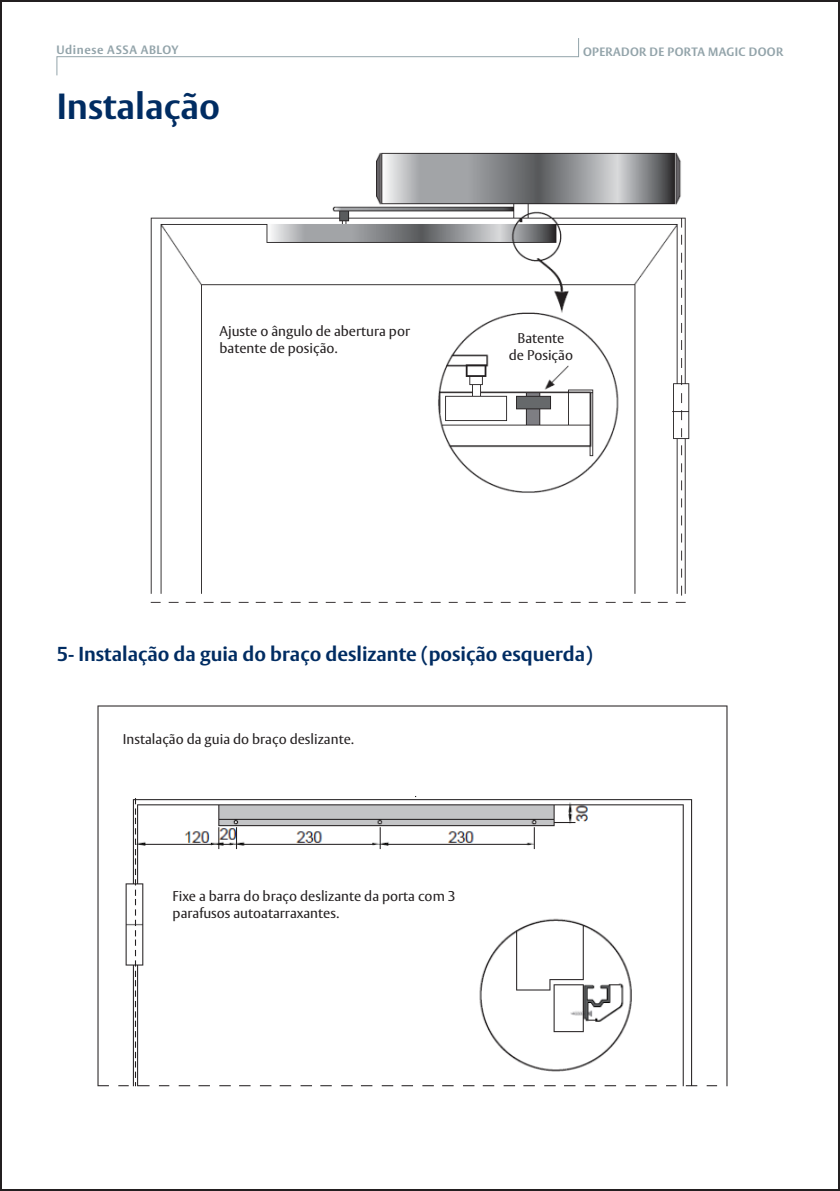
<style>
.page{position:relative;width:840px;height:1191px;background:#fff}
.page>*{position:absolute;margin:0;border:0;box-sizing:border-box;transform-origin:0 0}
.t1{font:700 36px "ASSA Vesta";color:#002c62}
.t2{font:700 20px "ASSA Vesta";color:#002c62}
.t3{font:14px/16.8px "ASSA Vesta";color:#231f20}
.t4{font:700 12px "ASSA Vesta";letter-spacing:.03em;color:#93a4aa}
.t5{font:700 12px "ASSA Vesta";letter-spacing:.05em;color:#93a4aa}
</style>
<div class="page">
<svg style="left:56px;top:38px;width:523px;height:38px"></svg>
<svg style="left:839px;top:0;width:1px;height:1191px"></svg>
<img style="left:150px;top:152px;width:540px;height:451px">
<svg style="left:212px;top:312px;width:258px;height:75px"></svg>
<div style="left:495px;top:349px;width:100px;height:15px;background:#fff"></div>
<img style="left:97px;top:705px;width:631px;height:382px">
<div style="left:112px;top:725px;width:328px;height:34px;background:#fff"></div>
<svg style="left:166px;top:885px;width:356px;height:74px"></svg>
<p class="t5" style="left:56px;top:43px;width:124px">Udinese ASSA ABLOY</p>
<p class="t4" style="left:582px;top:44px;width:201px">OPERADOR DE PORTA MAGIC DOOR</p>
<p class="t1" style="left:57px;top:84px;width:165px">Instalação</p>
<p class="t3" style="left:219px;top:323px;width:192px">Ajuste o ângulo de abertura por batente de posição.</p>
<p class="t3" style="left:517px;top:330px;width:49px">Batente</p>
<p class="t3" style="left:508px;top:347px;width:66px">de Posição</p>
<p class="t2" style="left:57px;top:641px;width:537px">5- Instalação da guia do braço deslizante (posição esquerda)</p>
<p class="t3" style="left:123px;top:731px;width:232px">Instalação da guia do braço deslizante.</p>
<p class="t3" style="left:172px;top:888px;width:284px">Fixe a barra do braço deslizante da porta com 3 parafusos autoatarraxantes.</p>
</div>
